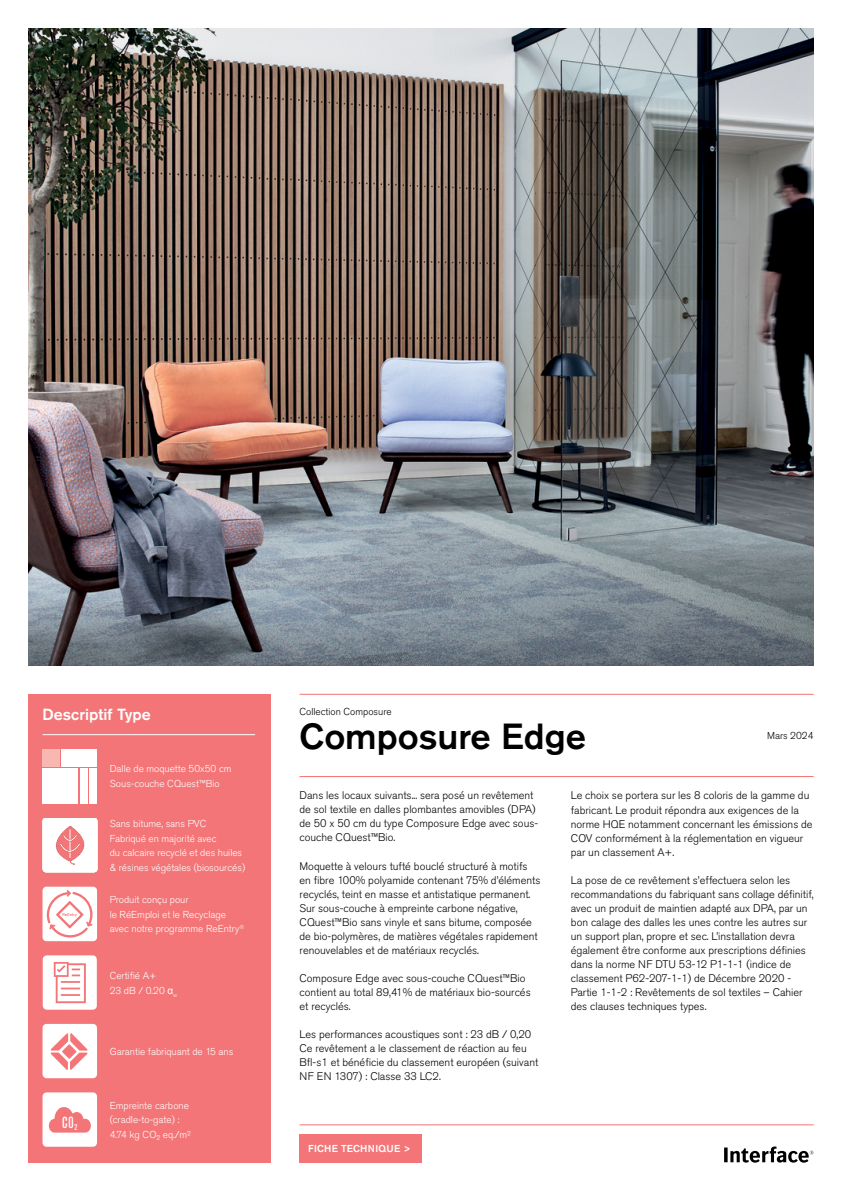
<style>
.page{position:relative;width:842px;height:1191px;background:#fff}
.page>*{position:absolute;margin:0;border:0;box-sizing:border-box;transform-origin:0 0}
.t1{font:500 36px "Akzidenz Grotesk Pro";color:#000}
.t2{font:500 16px "Akzidenz Grotesk Pro";color:#fff}
.t3{font:500 condensed 16px "Akzidenz Grotesk Pro";color:#fff;scale:.91 1}
.t4{font:300 11px/14px "Akzidenz Grotesk Pro";color:#000}
.t5{font:300 10px/14.4px "Akzidenz Grotesk Pro";color:#fff}
.t6{font:300 10px "Akzidenz Grotesk Pro";color:#000}
.t7{font:500 10px "Akzidenz Grotesk Pro";letter-spacing:.01em;color:#fff}
.s1{font-family:"Arial";font-weight:400}
</style>
<div class="page">
<img style="left:28px;top:28px;width:786px;height:637px">
<div style="left:28px;top:694px;width:243px;height:468px;background:#f37577"></div>
<hr style="left:43px;top:734px;width:212px;height:1px;background:#fff">
<svg style="left:43px;top:1024px;width:54px;height:54px"></svg>
<div style="left:43px;top:768px;width:35px;height:36px;background:#fff"></div>
<div style="left:62px;top:749px;width:35px;height:17px;background:#fff"></div>
<div style="left:43px;top:749px;width:17px;height:17px;background:#f9b7b1"></div>
<div style="left:89px;top:768px;width:8px;height:36px;background:#fff"></div>
<div style="left:80px;top:768px;width:7px;height:36px;background:#fff"></div>
<hr style="left:300px;top:694px;width:514px;height:1px;background:#f37577">
<hr style="left:300px;top:776px;width:514px;height:1px;background:#f37577">
<hr style="left:300px;top:1124px;width:514px;height:1px;background:#f37577">
<svg style="left:724px;top:1146px;width:90px;height:16px"></svg>
<div style="left:300px;top:1134px;width:122px;height:28px;background:#f37577"></div>
<svg style="left:43px;top:955px;width:54px;height:54px;background:#fce7e8"></svg>
<svg style="left:43px;top:1092px;width:54px;height:54px"></svg>
<svg style="left:43px;top:886px;width:54px;height:55px;background:#fce5e5"></svg>
<img style="left:43px;top:818px;width:54px;height:54px">
<h2 class="t2" style="left:43px;top:704px;width:110px">Descriptif Type</h2>
<p class="t5" style="left:110px;top:761px;width:123px">Dalle de moquette 50x50 cm<br>Sous-couche CQuest™Bio</p>
<p class="t5" style="left:110px;top:816px;width:137px">Sans bitume, sans PVC<br>Fabriqué en majorité avec<br>du calcaire recyclé et des huiles &amp; résines végétales (biosourcés)</p>
<p class="t5" style="left:110px;top:892px;width:136px">Produit conçu pour<br>le RéEmploi et le Recyclage avec notre programme ReEntry<sup>®</sup></p>
<p class="t5" style="left:110px;top:968px;width:69px">Certifié A+<br>23 dB / 0.20 <span class="s1">α</span><sub>w</sub></p>
<h2 class="t3" style="left:62px;top:1111px;width:18px">C0<sub>2</sub></h2>
<p class="t5" style="left:110px;top:1044px;width:125px">Garantie fabriquant de 15 ans</p>
<p class="t5" style="left:110px;top:1098px;width:83px">Empreinte carbone (cradle-to-gate) :<br>4.74 kg CO₂ eq./m²</p>
<p class="t6" style="left:300px;top:705px;width:94px">Collection Composure</p>
<h1 class="t1" style="left:300px;top:713px;width:288px">Composure Edge</h1>
<p class="t6" style="left:767px;top:728px;width:48px">Mars 2024</p>
<p class="t4" style="left:300px;top:788px;width:240px">Dans les locaux suivants... sera posé un revêtement de sol textile en dalles plombantes amovibles (DPA) de 50 x 50 cm du type Composure Edge avec sous&shy;couche CQuest™Bio.</p>
<p class="t4" style="left:300px;top:858px;width:242px">Moquette à velours tufté bouclé structuré à motifs en fibre 100% polyamide contenant 75% d’éléments recyclés, teint en masse et antistatique permanent.<br>Sur sous-couche à empreinte carbone négative, CQuest™Bio sans vinyle et sans bitume, composée de bio-polymères, de matières végétales rapidement renouvelables et de matériaux recyclés.</p>
<p class="t4" style="left:300px;top:970px;width:233px">Composure Edge avec sous-couche CQuest™Bio contient au total 89,41% de matériaux bio-sourcés et recyclés.</p>
<p class="t4" style="left:300px;top:1026px;width:240px">Les performances acoustiques sont : 23 dB / 0,20<br>Ce revêtement a le classement de réaction au feu Bfl-s1 et bénéficie du classement européen (suivant NF EN 1307) : Classe 33 LC2.</p>
<p class="t7" style="left:308px;top:1142px;width:104px">FICHE TECHNIQUE &gt;</p>
<p class="t4" style="left:571px;top:788px;width:243px">Le choix se portera sur les 8 coloris de la gamme du fabricant. Le produit répondra aux exigences de la norme HQE notamment concernant les émissions de COV conformément à la réglementation en vigueur par un classement A+.</p>
<p class="t4" style="left:571px;top:872px;width:244px">La pose de ce revêtement s’effectuera selon les recommandations du fabriquant sans collage définitif, avec un produit de maintien adapté aux DPA, par un bon calage des dalles les unes contre les autres sur un support plan, propre et sec. L’installation devra également être conforme aux prescriptions définies dans la norme NF DTU 53-12 P1-1-1 (indice de classement P62-207-1-1) de Décembre 2020 - Partie 1-1-2 : Revêtements de sol textiles – Cahier des clauses techniques types.</p>
</div>
